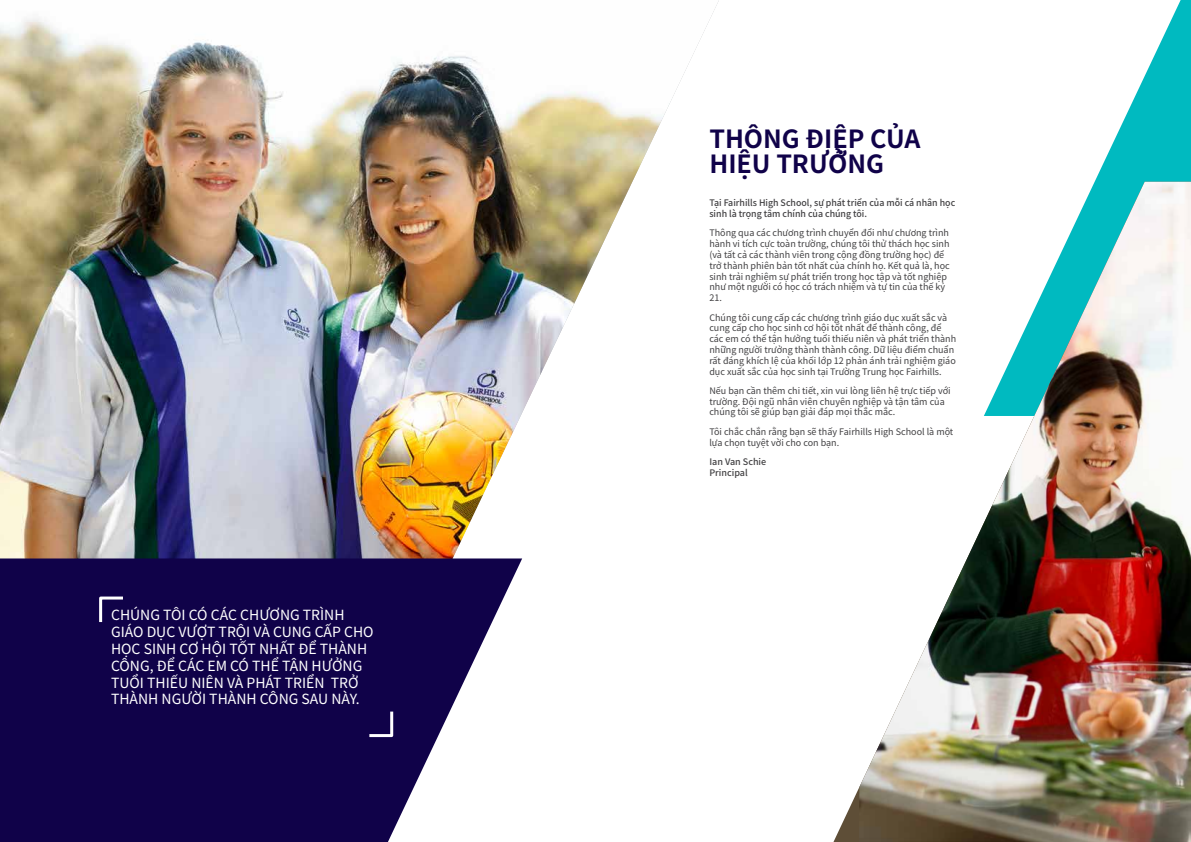
<style>
.page{position:relative;width:1191px;height:842px;background:#fff}
.page>*{position:absolute;margin:0;border:0;box-sizing:border-box;transform-origin:0 0}
.A_Head{font:700 25px/25px "Noto Sans CJ Ksc";color:#100249}
.QUOTE_WHITE{font:14px/16.8px "Noto Sans CJ Ksc";color:#fff}
.Body{font:9px/10.8px "Noto Sans CJ Ksc";color:#414042}
.Body-2{font:500 9px/10.8px "Noto Sans CJ Ksc";color:#414042}
</style>
<div class="page">
<svg style="left:1094px;top:0;width:97px;height:182px;fill:#00bac0"></svg>
<img style="left:0;top:0;width:719px;height:559px">
<svg style="left:0;top:558px;width:522px;height:284px;background:#2d215f"></svg>
<svg style="left:98px;top:595px;width:28px;height:30px"></svg>
<img style="left:859px;top:182px;width:332px;height:660px">
<svg style="left:366px;top:708px;width:29px;height:30px"></svg>
<p class="QUOTE_WHITE" style="left:111px;top:607px;width:264px">CHÚNG TÔI CÓ CÁC CHƯƠNG TRÌNH<br>GIÁO DỤC VƯỢT TRỘI VÀ CUNG CẤP CHO<br>HỌC SINH CƠ HỘI TỐT NHẤT ĐỂ THÀNH<br>CÔNG, ĐỂ CÁC EM CÓ THỂ TẬN HƯỞNG<br>TUỔI THIẾU NIÊN VÀ PHÁT TRIỂN TRỞ<br>THÀNH NGƯỜI THÀNH CÔNG SAU NÀY.</p>
<p class="A_Head" style="left:709px;top:127px;width:212px">THÔNG ĐIỆP CỦA<br>HIỆU TRƯỞNG</p>
<p class="Body-2" style="left:709px;top:198px;width:247px">Tại Fairhills High School, sự phát triển của mỗi cá nhân học sinh là trọng tâm chính của chúng tôi.</p>
<p class="Body" style="left:709px;top:228px;width:242px">Thông qua các chương trình chuyển đổi như chương trình hành vi tích cực toàn trường, chúng tôi thử thách học sinh (và tất cả các thành viên trong cộng đồng trường học) để trở thành phiên bản tốt nhất của chính họ. Kết quả là, học sinh trải nghiệm sự phát triển trong học tập và tốt nghiệp như một người có học có trách nhiệm và tự tin của thế kỷ 21.</p>
<p class="Body" style="left:709px;top:312px;width:248px">Chúng tôi cung cấp các chương trình giáo dục xuất sắc và cung cấp cho học sinh cơ hội tốt nhất để thành công, để các em có thể tận hưởng tuổi thiếu niên và phát triển thành những người trưởng thành thành công. Dữ liệu điểm chuẩn rất đáng khích lệ của khối lớp 12 phản ánh trải nghiệm giáo dục xuất sắc của học sinh tại Trường Trung học Fairhills.</p>
<p class="Body" style="left:709px;top:385px;width:243px">Nếu bạn cần thêm chi tiết, xin vui lòng liên hệ trực tiếp với trường. Đội ngũ nhân viên chuyên nghiệp và tận tâm của chúng tôi sẽ giúp bạn giải đáp mọi thắc mắc.</p>
<p class="Body" style="left:709px;top:426px;width:245px">Tôi chắc chắn rằng bạn sẽ thấy Fairhills High School là một lựa chọn tuyệt vời cho con bạn.</p>
<p class="Body-2" style="left:709px;top:456px;width:58px">Ian Van Schie<br>Principal</p>
</div>
